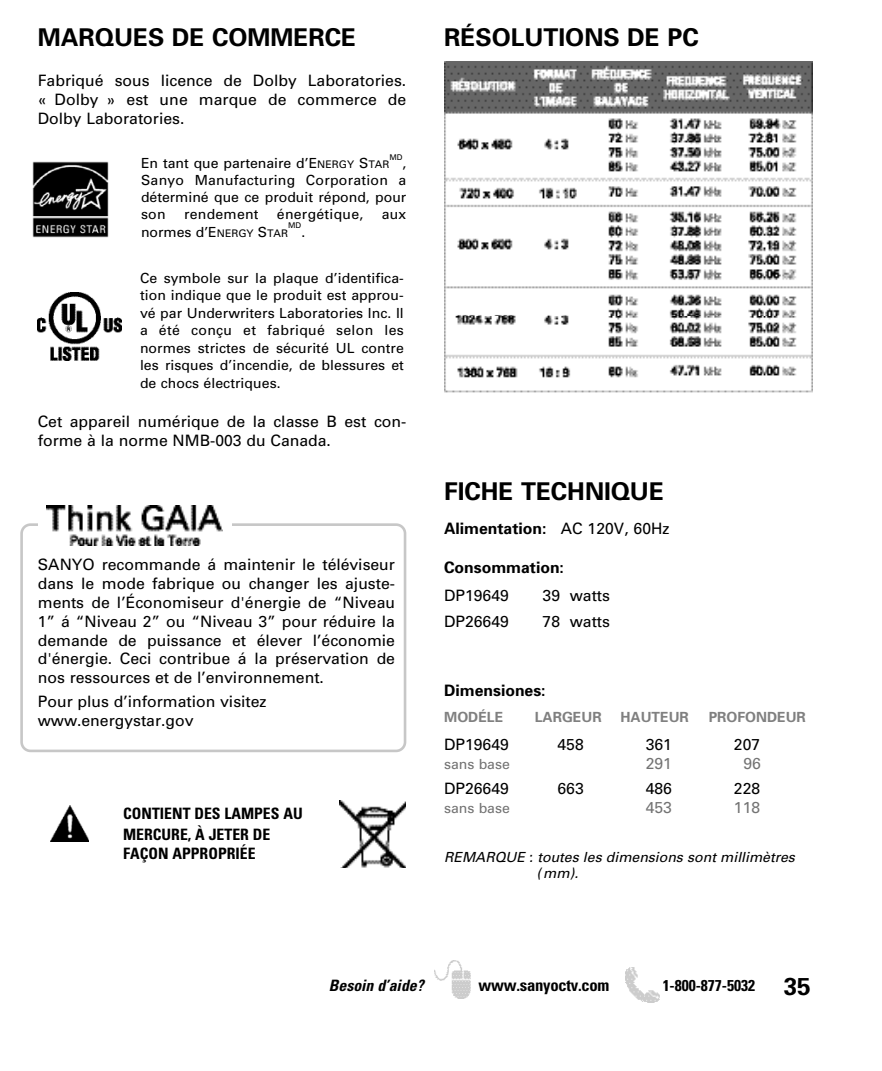
<style>
.page{position:relative;width:882px;height:1071px;background:#fff}
.page>*{position:absolute;margin:0;border:0;box-sizing:border-box;transform-origin:0 0}
.t1{font:700 24.5px "Univers";color:#000}
.t2{font:700 condensed 16.62px "Univers";letter-spacing:-.015em;color:#000}
.t3{font:15.75px/18.9px "Univers";color:#000;text-align:justify}
.t4{font:700 condensed 15.75px/21.3px "Univers";color:#000}
.t5{font:700 15.75px "Univers";color:#000}
.t6{font:italic 700 condensed 15.75px "Univers";color:#000}
.t7{font:15.75px "Univers";color:#737373}
.t8{font:14px/17.5px "Univers";letter-spacing:.005em;color:#000;text-align:justify}
.t9{font:italic 14px/15.8px "Univers";color:#000}
.t10{font:700 14px "Univers";color:#808080}
.t11{font:14px "Univers";color:#737373}
.t12{font:7.88px "Univers";color:#000}
.s1{font-size:10.5px}
.s2{font-weight:400}
.s3{font-stretch:normal;font-size:24.5px}
</style>
<div class="page">
<svg style="left:20px;top:523px;width:386px;height:229px"></svg>
<img style="left:435px;top:961px;width:36px;height:38px">
<img style="left:625px;top:967px;width:35px;height:35px">
<img style="left:50px;top:806px;width:39px;height:36px">
<img style="left:340px;top:801px;width:65px;height:66px">
<img style="left:32px;top:161px;width:77px;height:76px">
<img style="left:38px;top:292px;width:83px;height:68px">
<div style="left:38px;top:500px;width:193px;height:51px;background:#fff"></div>
<img style="left:47px;top:506px;width:176px;height:40px">
<img style="left:445px;top:62px;width:367px;height:254px">
<img style="left:445px;top:316px;width:367px;height:77px">
<h1 class="t1" style="left:38px;top:28px;width:320px">MARQUES DE COMMERCE</h1>
<p class="t3" style="left:38px;top:72px;width:370px">Fabriqué sous licence de Dolby Laboratories. « Dolby » est une marque de commerce de Dolby Laboratories.</p>
<p class="t8" style="left:141px;top:156px;width:250px">En tant que partenaire d’E<span class="s1">NERGY</span> S<span class="s1">TAR</span></p>
<p class="t12" style="left:389px;top:154px;width:15px">MD</p>
<p class="t8" style="left:141px;top:156px;width:267px;line-height:16.8px;text-indent:261px">, Sanyo Manufacturing Corporation a déterminé que ce produit répond, pour son</p>
<p class="t8" style="left:184px;top:206px;width:76px">rendement</p>
<p class="t8" style="left:277px;top:206px;width:88px">énergétique,</p>
<p class="t8" style="left:382px;top:206px;width:26px">aux</p>
<p class="t8" style="left:141px;top:224px;width:149px">normes d’E<span class="s1">NERGY</span> S<span class="s1">TAR</span></p>
<p class="t12" style="left:288px;top:222px;width:15px">MD</p>
<p class="t8" style="left:301px;top:224px;width:5px">.</p>
<p class="t8" style="left:140px;top:270px;width:265px">Ce symbole sur la plaque d’identifica&shy;tion indique que le produit est approu&shy;vé par Underwriters Laboratories Inc. Il a été conçu et fabriqué selon les normes strictes de sécurité UL contre les risques d’incendie, de blessures et de chocs électriques.</p>
<p class="t3" style="left:38px;top:413px;width:370px">Cet appareil numérique de la classe B est con&shy;forme à la norme NMB-003 du Canada.</p>
<p class="t3" style="left:38px;top:556px;width:359px">SANYO recommande á maintenir le téléviseur dans le mode fabrique ou changer les ajuste&shy;ments de l’Économiseur d'énergie de “Niveau 1” á “Niveau 2” ou “Niveau 3” pour réduire la demande de puissance et élever l’économie d'énergie. Ceci contribue á la préservation de nos ressources et de l’environnement.</p>
<p class="t3" style="left:38px;top:694px;width:230px">Pour plus d’information visitez www.energystar.gov</p>
<p class="t4" style="left:123px;top:804px;width:181px">CONTIENT DES LAMPES AU<br>MERCURE, À JETER DE</p>
<p class="t4" style="left:123px;top:844px;width:134px">FAÇON APPROPRIÉE</p>
<h1 class="t1" style="left:444px;top:28px;width:256px">RÉSOLUTIONS DE PC</h1>
<h1 class="t1" style="left:444px;top:482px;width:221px">FICHE TECHNIQUE</h1>
<p class="t5" style="left:444px;top:523px;width:227px">Alimentation: <span class="s2">AC 120V, 60Hz</span></p>
<p class="t5" style="left:444px;top:561px;width:121px">Consommation:</p>
<p class="t3" style="left:444px;top:587px;width:66px">DP19649</p>
<p class="t3" style="left:543px;top:587px;width:69px">39 watts</p>
<p class="t3" style="left:444px;top:613px;width:66px">DP26649</p>
<p class="t3" style="left:543px;top:613px;width:69px">78 watts</p>
<p class="t5" style="left:444px;top:685px;width:103px">Dimensiones:</p>
<p class="t10" style="left:444px;top:712px;width:61px">MODÉLE</p>
<p class="t10" style="left:535px;top:712px;width:68px">LARGEUR</p>
<p class="t10" style="left:621px;top:712px;width:70px">HAUTEUR</p>
<p class="t10" style="left:709px;top:712px;width:99px">PROFONDEUR</p>
<p class="t3" style="left:444px;top:737px;width:66px">DP19649</p>
<p class="t3" style="left:558px;top:737px;width:28px">458</p>
<p class="t3" style="left:646px;top:737px;width:28px">361</p>
<p class="t3" style="left:734px;top:737px;width:28px">207</p>
<p class="t11" style="left:444px;top:759px;width:67px">sans base</p>
<p class="t7" style="left:646px;top:757px;width:28px">291</p>
<p class="t7" style="left:744px;top:757px;width:19px">96</p>
<p class="t3" style="left:444px;top:781px;width:66px">DP26649</p>
<p class="t3" style="left:558px;top:781px;width:28px">663</p>
<p class="t3" style="left:646px;top:781px;width:28px">486</p>
<p class="t3" style="left:734px;top:781px;width:28px">228</p>
<p class="t11" style="left:444px;top:803px;width:67px">sans base</p>
<p class="t7" style="left:646px;top:801px;width:28px">453</p>
<p class="t7" style="left:734px;top:801px;width:28px">118</p>
<p class="t9" style="left:539px;top:850px;width:258px;text-indent:-94px">REMARQUE : toutes les dimensions sont millimètres (mm).</p>
<p class="t6" style="left:329px;top:980px;width:96px">Besoin d’aide?</p>
<p class="t2" style="left:478px;top:979px;width:133px">www.sanyoctv.com</p>
<p class="t4" style="left:663px;top:977px;width:150px">1-800-877-5032 <span class="s3">35</span></p>
</div>
